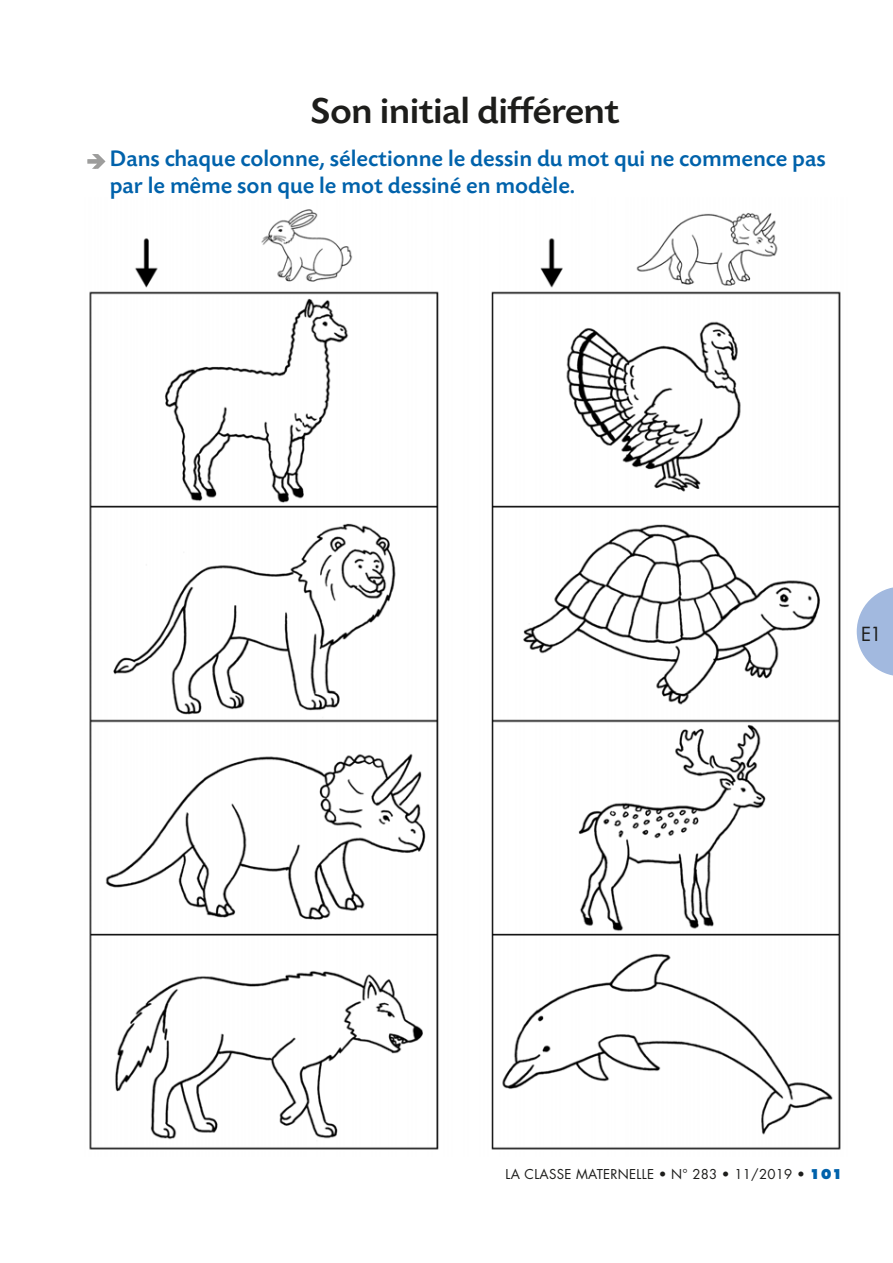
<style>
.page{position:relative;width:893px;height:1263px;background:#fff}
.page>*{position:absolute;margin:0;border:0;box-sizing:border-box;transform-origin:0 0}
.t1{font:500 37.8px "Today SB";letter-spacing:-.015em;color:#1d1d1b;scale:1.05 1}
.t2{font:500 23.7px/26.4px "Today SB";color:#0062ab}
.t3{font:18.9px "Futura";color:#1d1d1b}
.t4{font:13.2px "Futura";letter-spacing:.02em;color:#1d1d1b}
.s1{font-family:"DIN";font-weight:900;font-size:16.95px;color:#9d9d9c}
.s2{font-weight:800;color:#0062ab}
</style>
<div class="page">
<svg style="left:857px;top:587px;width:36px;height:89px"></svg>
<img style="left:89px;top:209px;width:752px;height:941px">
<svg style="left:87px;top:154px;width:19px;height:15px"></svg>
<h1 class="t1" style="left:311px;top:91px;width:295px">Son initial différent</h1>
<p class="t2" style="left:110px;top:146px;width:717px;text-indent:-22px"><span class="s1">&gt;</span> Dans chaque colonne, sélectionne le dessin du mot qui ne commence pas par le même son que le mot dessiné en modèle.</p>
<p class="t3" style="left:861px;top:622px;width:22px">E1</p>
<p class="t4" style="left:506px;top:1165px;width:339px">LA CLASSE MATERNELLE • N° 283 • 11/2019 • <span class="s2">101</span></p>
</div>
